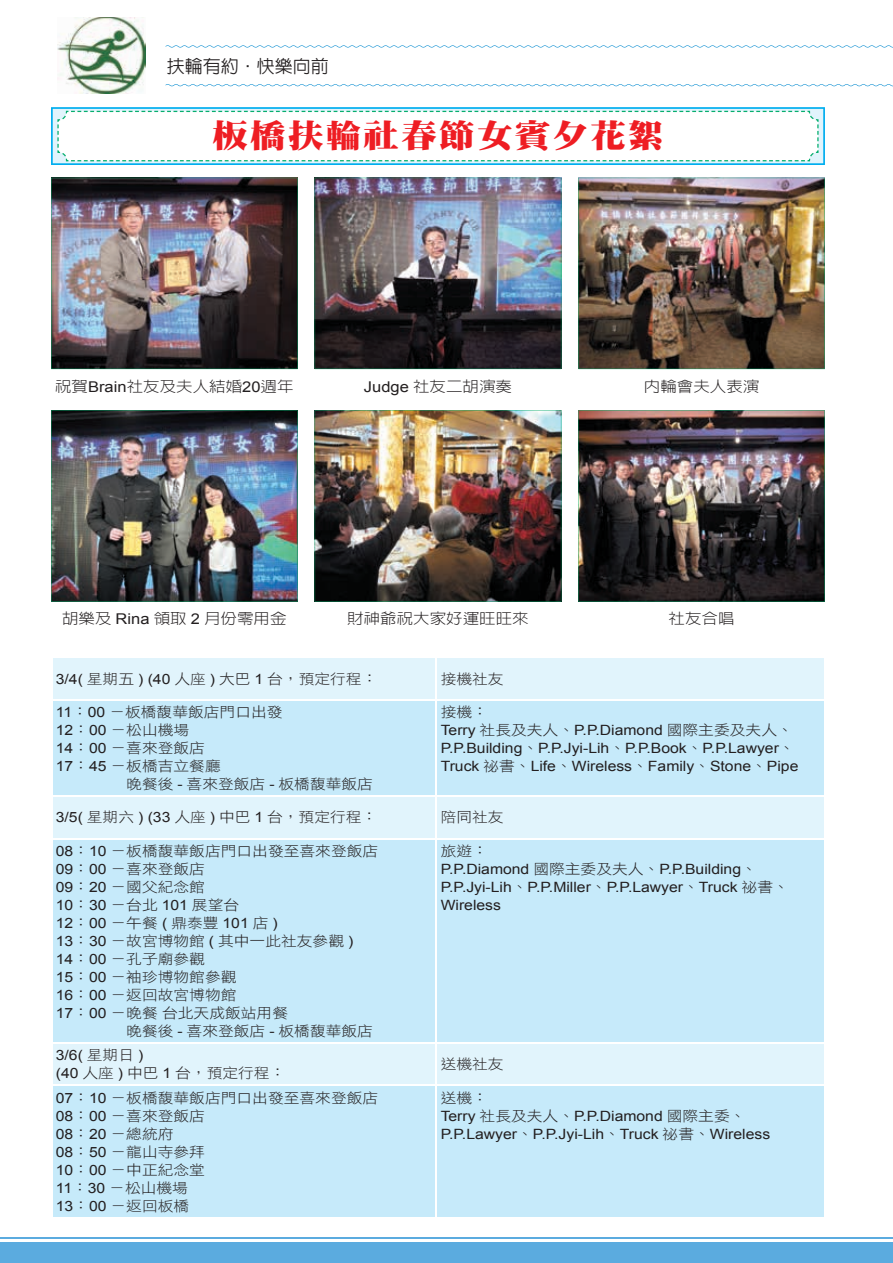
<style>
.page{position:relative;width:893px;height:1263px;background:#fff}
.page>*{position:absolute;margin:0;border:0;box-sizing:border-box;transform-origin:0 0}
.t1{font:32.4px "DF Ming Std W12";letter-spacing:.05em;color:#ee1d23;scale:1.11 1}
.t2{font:500 18px "AR Hei B5";color:#231f20}
.t3{font:300 14.85px "AR Hei B5";color:#231f20;scale:1.11 1}
.t4{font:14.1px/18px "DF Hei Std W3";color:#231f20;scale:1.11 1}
.t5{font:14.1px/18px "Arial";color:#231f20;scale:1.11 1}
.s1{font-family:"Arial";font-weight:400}
.s2{font-family:"Arial"}
.s3{font-family:"DF Hei Std W3"}
</style>
<div class="page">
<svg style="left:165px;top:45px;width:728px;height:3px"></svg>
<svg style="left:165px;top:84px;width:728px;height:2px"></svg>
<div style="left:0;top:1242px;width:893px;height:21px;background:#5babdf"></div>
<hr style="left:0;top:1237px;width:893px;height:1px;background:#5babdf">
<img style="left:58px;top:17px;width:88px;height:77px">
<img style="left:51px;top:178px;width:247px;height:191px">
<img style="left:51px;top:410px;width:247px;height:192px">
<img style="left:315px;top:178px;width:246px;height:191px">
<img style="left:315px;top:410px;width:246px;height:192px">
<img style="left:578px;top:178px;width:247px;height:191px">
<img style="left:578px;top:410px;width:247px;height:192px">
<svg style="left:51px;top:107px;width:774px;height:58px"></svg>
<div style="left:53px;top:658px;width:771px;height:41px;background:#e1f4fc"></div>
<svg style="left:53px;top:701px;width:771px;height:516px;background:#caebfa"></svg>
<hr style="left:436px;top:658px;width:1px;height:41px;background:#fff">
<hr style="left:436px;top:700px;width:1px;height:95px;background:#fff">
<hr style="left:51px;top:795px;width:385px;height:1px;background:#fff">
<hr style="left:436px;top:795px;width:389px;height:1px;background:#fff">
<hr style="left:436px;top:796px;width:1px;height:42px;background:#fff">
<hr style="left:51px;top:838px;width:385px;height:1px;background:#fff">
<hr style="left:436px;top:838px;width:389px;height:1px;background:#fff">
<hr style="left:436px;top:839px;width:1px;height:203px;background:#fff">
<hr style="left:51px;top:1042px;width:385px;height:1px;background:#fff">
<hr style="left:436px;top:1042px;width:389px;height:1px;background:#fff">
<hr style="left:436px;top:1043px;width:1px;height:42px;background:#fff">
<hr style="left:51px;top:1085px;width:385px;height:1px;background:#fff">
<hr style="left:436px;top:1085px;width:389px;height:1px;background:#fff">
<hr style="left:436px;top:1086px;width:1px;height:131px;background:#fff">
<p class="t2" style="left:167px;top:57px;width:163px">扶輪有約．快樂向前</p>
<h1 class="t1" style="left:212px;top:118px;width:409px">板橋扶輪社春節女賓夕花絮</h1>
<p class="t3" style="left:55px;top:379px;width:216px">祝賀<span class="s1">Brain</span>社友及夫人結婚<span class="s1">20</span>週年</p>
<p class="t3" style="left:364px;top:379px;width:135px"><span class="s1">Judge</span> 社友二胡演奏</p>
<p class="t3" style="left:62px;top:611px;width:204px">胡樂及 <span class="s1">Rina</span> 領取 <span class="s1">2</span> 月份零用金</p>
<p class="t3" style="left:347px;top:611px;width:165px">財神爺祝大家好運旺旺來</p>
<p class="t3" style="left:644px;top:379px;width:106px">內輪會夫人表演</p>
<p class="t3" style="left:669px;top:611px;width:61px">社友合唱</p>
<p class="t4" style="left:56px;top:669px;width:291px"><span class="s2">3/4(</span> 星期五 <span class="s2">) (40</span> 人座 <span class="s2">)</span> 大巴 <span class="s2">1</span> 台，預定行程：</p>
<p class="t4" style="left:441px;top:669px;width:58px">接機社友</p>
<p class="t4" style="left:56px;top:703px;width:206px"><span class="s2">11</span>：<span class="s2">00</span> －板橋馥華飯店門口出發</p>
<p class="t4" style="left:56px;top:721px;width:122px"><span class="s2">12</span>：<span class="s2">00</span> －松山機場</p>
<p class="t4" style="left:56px;top:739px;width:136px"><span class="s2">14</span>：<span class="s2">00</span> －喜來登飯店</p>
<p class="t4" style="left:56px;top:757px;width:150px"><span class="s2">17</span>：<span class="s2">45</span> －板橋吉立餐廳</p>
<p class="t4" style="left:126px;top:775px;width:224px">晚餐後 <span class="s2">-</span> 喜來登飯店 <span class="s2">-</span> 板橋馥華飯店</p>
<p class="t4" style="left:441px;top:703px;width:44px">接機：</p>
<p class="t5" style="left:441px;top:721px;width:324px">Terry <span class="s3">社長及夫人、</span>P.P.Diamond <span class="s3">國際主委及夫人、<br></span>P.P.Building<span class="s3">、</span>P.P.Jyi-Lih<span class="s3">、</span>P.P.Book<span class="s3">、</span>P.P.Lawyer<span class="s3">、<br></span>Truck <span class="s3">祕書、</span>Life<span class="s3">、</span>Wireless<span class="s3">、</span>Family<span class="s3">、</span>Stone<span class="s3">、</span>Pipe</p>
<p class="t4" style="left:56px;top:808px;width:291px"><span class="s2">3/5(</span> 星期六 <span class="s2">) (33</span> 人座 <span class="s2">)</span> 中巴 <span class="s2">1</span> 台，預定行程：</p>
<p class="t4" style="left:441px;top:808px;width:58px">陪同社友</p>
<p class="t4" style="left:56px;top:841px;width:292px"><span class="s2">08</span>：<span class="s2">10</span> －板橋馥華飯店門口出發至喜來登飯店<br><span class="s2">09</span>：<span class="s2">00</span> －喜來登飯店<br><span class="s2">09</span>：<span class="s2">20</span> －國父紀念館</p>
<p class="t5" style="left:56px;top:896px;width:201px">10<span class="s3">：</span>30 <span class="s3">－台北</span> 101 <span class="s3">展望台<br></span>12<span class="s3">：</span>00 <span class="s3">－午餐</span> ( <span class="s3">鼎泰豐</span> 101 <span class="s3">店</span> )</p>
<p class="t4" style="left:56px;top:931px;width:270px"><span class="s2">13</span>：<span class="s2">30</span> －故宮博物館 <span class="s2">(</span> 其中一此社友參觀 <span class="s2">)</span></p>
<p class="t4" style="left:56px;top:949px;width:136px"><span class="s2">14</span>：<span class="s2">00</span> －孔子廟參觀</p>
<p class="t4" style="left:56px;top:967px;width:164px"><span class="s2">15</span>：<span class="s2">00</span> －袖珍博物館參觀</p>
<p class="t4" style="left:56px;top:985px;width:164px"><span class="s2">16</span>：<span class="s2">00</span> －返回故宮博物館</p>
<p class="t4" style="left:56px;top:1003px;width:211px"><span class="s2">17</span>：<span class="s2">00</span> －晚餐台北天成飯站用餐</p>
<p class="t4" style="left:126px;top:1021px;width:224px">晚餐後 <span class="s2">-</span> 喜來登飯店 <span class="s2">-</span> 板橋馥華飯店</p>
<p class="t4" style="left:441px;top:841px;width:44px">旅遊：</p>
<p class="t5" style="left:441px;top:860px;width:315px">P.P.Diamond <span class="s3">國際主委及夫人、</span>P.P.Building<span class="s3">、<br></span>P.P.Jyi-Lih<span class="s3">、</span>P.P.Miller<span class="s3">、</span>P.P.Lawyer<span class="s3">、</span>Truck <span class="s3">祕書、<br></span>Wireless</p>
<p class="t5" style="left:56px;top:1046px;width:80px">3/6( <span class="s3">星期日</span> )</p>
<p class="t4" style="left:56px;top:1064px;width:208px"><span class="s2">(40</span> 人座 <span class="s2">)</span> 中巴 <span class="s2">1</span> 台，預定行程：</p>
<p class="t4" style="left:441px;top:1055px;width:58px">送機社友</p>
<p class="t4" style="left:56px;top:1088px;width:292px"><span class="s2">07</span>：<span class="s2">10</span> －板橋馥華飯店門口出發至喜來登飯店<br><span class="s2">08</span>：<span class="s2">00</span> －喜來登飯店<br><span class="s2">08</span>：<span class="s2">20</span> －總統府<br><span class="s2">08</span>：<span class="s2">50</span> －龍山寺參拜<br><span class="s2">10</span>：<span class="s2">00</span> －中正紀念堂<br><span class="s2">11</span>：<span class="s2">30</span> －松山機場<br><span class="s2">13</span>：<span class="s2">00</span> －返回板橋</p>
<p class="t4" style="left:441px;top:1088px;width:44px">送機：</p>
<p class="t5" style="left:441px;top:1107px;width:298px">Terry <span class="s3">社長及夫人、</span>P.P.Diamond <span class="s3">國際主委、<br></span>P.P.Lawyer<span class="s3">、</span>P.P.Jyi-Lih<span class="s3">、</span>Truck <span class="s3">祕書、</span>Wireless</p>
</div>
